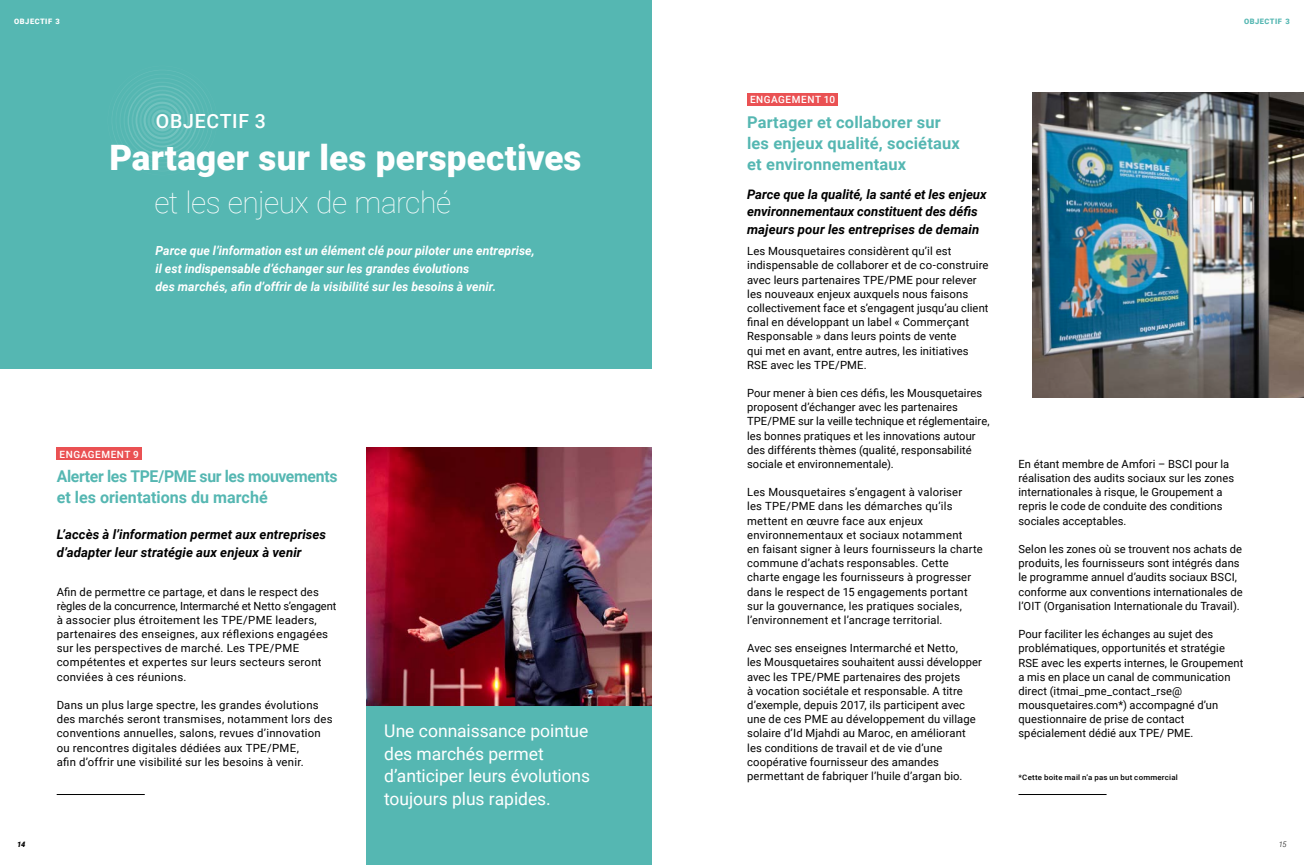
<style>
.page{position:relative;width:1304px;height:865px;background:#fff}
.page>*{position:absolute;margin:0;border:0;box-sizing:border-box;transform-origin:0 0}
.t1{font:900 35px "Roboto";letter-spacing:.005em;color:#fff}
.t2{font:100 30px "Roboto";letter-spacing:-.015em;color:#fff}
.t3{font:500 19.5px "Roboto";letter-spacing:.035em;color:#fff}
.t4{font:17.5px/22.5px "Roboto";color:#fff}
.t5{font:700 16.25px/21.2px "Roboto";letter-spacing:.005em;color:#55b7b2}
.t6{font:700 16.25px/21.2px "Roboto";letter-spacing:-.015em;color:#55b7b2}
.t7{font:italic 700 13.12px/17.8px "Roboto";letter-spacing:.005em;color:#000}
.t8{font:italic 700 12.5px/17.8px "Roboto";letter-spacing:.005em;color:#fff}
.t9{font:11.25px/14.1px "Roboto";letter-spacing:.01em;color:#000}
.t10{font:500 10px "Roboto";letter-spacing:.055em;color:#fff}
.t11{font:500 7.5px "Roboto";letter-spacing:.025em;color:#000;scale:1.05 1}
.t12{font:900 7.5px "Roboto";letter-spacing:.065em;color:#fff}
.t13{font:900 7.5px "Roboto";letter-spacing:.065em;color:#55b7b2}
.t14{font:italic 900 7.5px "Roboto";color:#000}
.t15{font:italic 300 7.5px "Roboto";color:#000}
</style>
<div class="page">
<div style="left:0;top:0;width:652px;height:369px;background:#55b7b2"></div>
<img style="left:366px;top:447px;width:286px;height:259px">
<img style="left:1033px;top:92px;width:271px;height:305px">
<hr style="left:1018px;top:794px;width:89px;height:1px;background:#000">
<hr style="left:57px;top:794px;width:88px;height:1px;background:#000">
<div style="left:57px;top:447px;width:85px;height:13px;background:#ea5153"></div>
<div style="left:747px;top:93px;width:91px;height:13px;background:#ea5153"></div>
<div style="left:366px;top:706px;width:286px;height:159px;background:#55b7b2"></div>
<svg style="left:112px;top:70px;width:101px;height:101px"></svg>
<div style="left:155px;top:114px;width:14px;height:13px;background:#65bdb9;border-radius:50%"></div>
<p class="t12" style="left:14px;top:16px;width:47px">OBJECTIF 3</p>
<p class="t13" style="left:1244px;top:16px;width:47px">OBJECTIF 3</p>
<h3 class="t3" style="left:156px;top:107px;width:111px">OBJECTIF 3</h3>
<h1 class="t1" style="left:109px;top:133px;width:474px">Partager sur les perspectives</h1>
<h2 class="t2" style="left:154px;top:181px;width:298px">et les enjeux de marché</h2>
<p class="t10" style="left:750px;top:92px;width:87px">ENGAGEMENT 10</p>
<h3 class="t5" style="left:747px;top:111px;width:214px">Partager et collaborer sur les enjeux qualité, sociétaux et environnementaux</h3>
<p class="t7" style="left:747px;top:184px;width:241px">Parce que la qualité, la santé et les enjeux environnementaux constituent des défis majeurs pour les entreprises de demain</p>
<p class="t8" style="left:156px;top:241px;width:381px">Parce que l’information est un élément clé pour piloter une entreprise, il est indispensable d’échanger sur les grandes évolutions<br>des marchés, afin d’offrir de la visibilité sur les besoins à venir.</p>
<p class="t9" style="left:747px;top:244px;width:243px">Les Mousquetaires considèrent qu’il est indispensable de collaborer et de co-construire avec leurs partenaires TPE/PME pour relever les nouveaux enjeux auxquels nous faisons collectivement face et s’engagent jusqu’au client final en développant un label « Commerçant Responsable » dans leurs points de vente<br>qui met en avant, entre autres, les initiatives RSE avec les TPE/PME.</p>
<p class="t9" style="left:747px;top:385px;width:244px">Pour mener à bien ces défis, les Mousquetaires proposent d’échanger avec les partenaires TPE/PME sur la veille technique et réglementaire, les bonnes pratiques et les innovations autour des différents thèmes (qualité, responsabilité sociale et environnementale).</p>
<p class="t9" style="left:747px;top:485px;width:237px">Les Mousquetaires s’engagent à valoriser<br>les TPE/PME dans les démarches qu’ils mettent en œuvre face aux enjeux environnementaux et sociaux notamment<br>en faisant signer à leurs fournisseurs la charte commune d’achats responsables. Cette charte engage les fournisseurs à progresser dans le respect de 15 engagements portant sur la gouvernance, les pratiques sociales, l’environnement et l’ancrage territorial.</p>
<p class="t9" style="left:747px;top:640px;width:236px">Avec ses enseignes Intermarché et Netto,<br>les Mousquetaires souhaitent aussi développer avec les TPE/PME partenaires des projets<br>à vocation sociétale et responsable. A titre d’exemple, depuis 2017, ils participent avec une de ces PME au développement du village solaire d’Id Mjahdi au Maroc, en améliorant les conditions de travail et de vie d’une coopérative fournisseur des amandes permettant de fabriquer l’huile d’argan bio.</p>
<p class="t10" style="left:60px;top:447px;width:81px">ENGAGEMENT 9</p>
<p class="t9" style="left:1018px;top:456px;width:217px">En étant membre de Amfori – BSCI pour la réalisation des audits sociaux sur les zones internationales à risque, le Groupement a repris le code de conduite des conditions sociales acceptables.</p>
<p class="t9" style="left:1018px;top:541px;width:226px">Selon les zones où se trouvent nos achats de produits, les fournisseurs sont intégrés dans le programme annuel d’audits sociaux BSCI, conforme aux conventions internationales de l’OIT (Organisation Internationale du Travail).</p>
<p class="t9" style="left:1018px;top:626px;width:226px">Pour faciliter les échanges au sujet des problématiques, opportunités et stratégie RSE avec les experts internes, le Groupement a mis en place un canal de communication direct (itmai_pme_contact_rse@ mousquetaires.com*) accompagné d’un questionnaire de prise de contact</p>
<h3 class="t6" style="left:57px;top:465px;width:282px">Alerter les TPE/PME sur les mouvements et les orientations du marché</h3>
<p class="t7" style="left:57px;top:525px;width:271px">L’accès à l’information permet aux entreprises d’adapter leur stratégie aux enjeux à venir</p>
<p class="t9" style="left:57px;top:584px;width:281px">Afin de permettre ce partage, et dans le respect des règles de la concurrence, Intermarché et Netto s’engagent à associer plus étroitement les TPE/PME leaders, partenaires des enseignes, aux réflexions engagées sur les perspectives de marché. Les TPE/PME compétentes et expertes sur leurs secteurs seront conviées à ces réunions.</p>
<p class="t9" style="left:57px;top:697px;width:277px">Dans un plus large spectre, les grandes évolutions des marchés seront transmises, notamment lors des conventions annuelles, salons, revues d’innovation ou rencontres digitales dédiées aux TPE/PME,<br>afin d’offrir une visibilité sur les besoins à venir.</p>
<h3 class="t4" style="left:384px;top:719px;width:206px">Une connaissance pointue</h3>
<p class="t9" style="left:1018px;top:726px;width:176px">spécialement dédié aux TPE/ PME.</p>
<h3 class="t4" style="left:384px;top:741px;width:207px">des marchés permet d’anticiper leurs évolutions toujours plus rapides.</h3>
<p class="t11" style="left:1018px;top:772px;width:153px">*Cette boite mail n’a pas un but commercial</p>
<p class="t14" style="left:17px;top:838px;width:10px">14</p>
<p class="t15" style="left:1279px;top:838px;width:9px">15</p>
</div>
